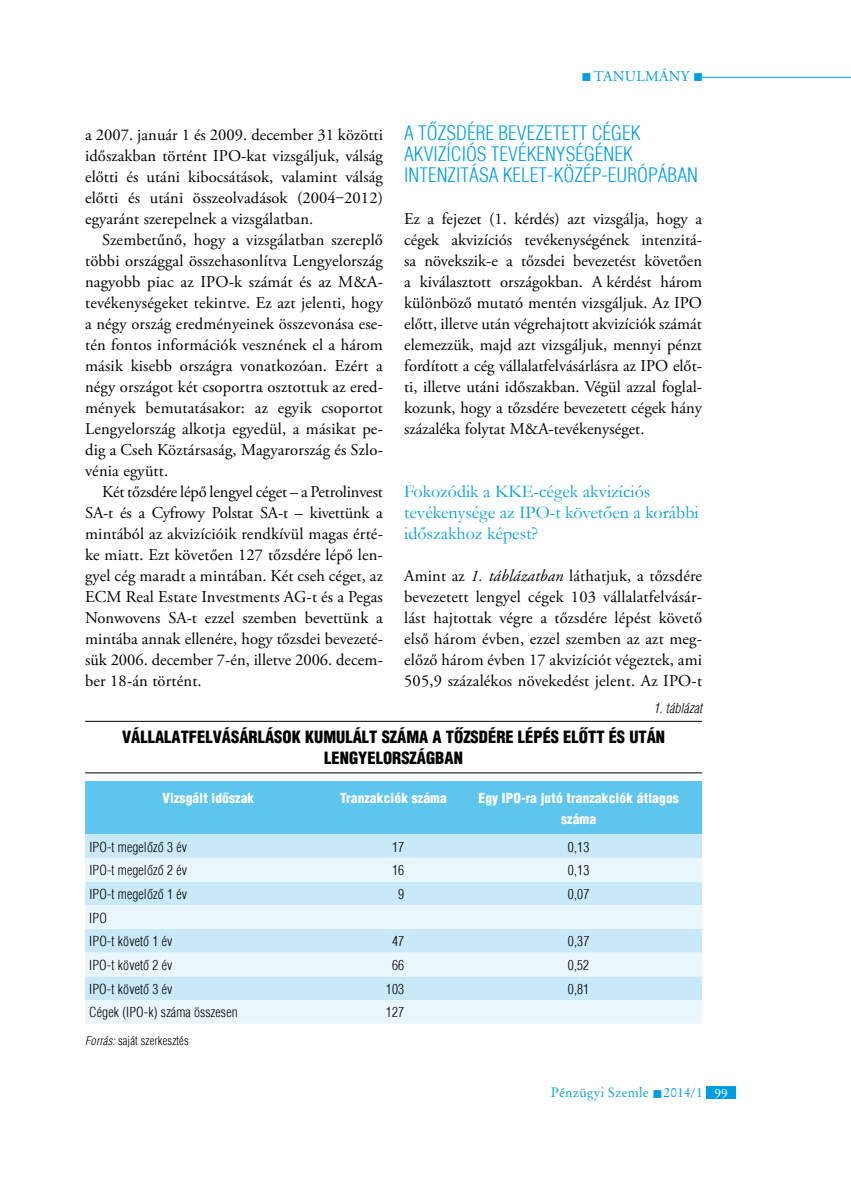
<style>
.page{position:relative;width:851px;height:1191px;background:#fff}
.page>*{position:absolute;margin:0;border:0;box-sizing:border-box;transform-origin:0 0}
.t1{font:300 condensed 19.5px/21px "H Helvetica";color:#009ee0}
.t2{font:18px/21px "Garamond";color:#009ee0}
.t3{font:16.5px/21px "Adobe Garamond Pro";color:#000;text-align:justify}
.t4{font:900 condensed 16.5px/21px "H Helvetica";color:#000;text-align:center}
.t5{font:15px "Adobe Garamond Pro";letter-spacing:.155em;color:#009ee0}
.t6{font:300 condensed 13.5px/23.7px "H Helvetica";letter-spacing:.01em;color:#000}
.t7{font:900 condensed 13.5px/21px "H Helvetica";letter-spacing:.01em;color:#fff;text-align:center}
.t8{font:13.5px "Original Garamond HU Normal";letter-spacing:.01em;color:#009ee0}
.t9{font:italic 300 condensed 13.5px "H Helvetica";letter-spacing:.01em;color:#000}
.t10{font:300 condensed 12px "H Helvetica";letter-spacing:.01em;color:#000}
.s1{font-style:italic}
.s2{color:#fff}
</style>
<div class="page">
<hr style="left:702px;top:77px;width:148px;height:1px;background:#009ee0">
<div style="left:706px;top:1086px;width:30px;height:13px;background:#009ee0"></div>
<hr style="left:85px;top:721px;width:617px;height:1px;background:#000">
<hr style="left:85px;top:772px;width:617px;height:1px;background:#000">
<div style="left:85px;top:781px;width:617px;height:53px;background:#5ec5ed"></div>
<div style="left:85px;top:834px;width:617px;height:24px;background:#c9e9f8"></div>
<svg style="left:85px;top:858px;width:617px;height:165px;background:#dcf0fa"></svg>
<p class="t5" style="left:581px;top:67px;width:123px">■tanulmány ■</p>
<p class="t1" style="left:404px;top:122px;width:218px">A tőzsdére bevezetett c égek akvi</p>
<p class="t3" style="left:85px;top:125px;width:299px">a 2007. január 1 és 2009. december 31 közötti időszakban történt IPO-kat vizsgáljuk, válság előtti és utáni kibocsátások, valamint válság előtti és utáni összeolvadások (2004‒2012) egyaránt szerepelnek a vizsgálatban.</p>
<p class="t3" style="left:85px;top:230px;width:299px;text-indent:17px">Szembetűnő, hogy a vizsgálatban szereplő többi országgal összehasonlítva Lengyelország nagyobb piac az IPO-k számát és az M&amp;A&shy;tevékenységeket tekintve. Ez azt jelenti, hogy a négy ország eredményeinek összevonása ese&shy;tén fontos információk vesznének el a három másik kisebb országra vonatkozóan. Ezért a négy országot két csoportra osztottuk az ered&shy;mények bemutatásakor: az egyik csoportot Lengyelország alkotja egyedül, a másikat pe&shy;dig a Cseh Köztársaság, Magyarország és Szlo&shy;vénia együtt.</p>
<p class="t3" style="left:85px;top:482px;width:299px;text-indent:17px">Két tőzsdére lépő lengyel céget – a Petrolinvest SA-t és a Cyfrowy Polstat SA-t – kivettünk a mintából az akvizícióik rendkívül magas érté&shy;ke miatt. Ezt követően 127 tőzsdére lépő len&shy;gyel cég maradt a mintában. Két cseh céget, az ECM Real Estate Investments AG-t és a Pegas Nonwovens SA-t ezzel szemben bevettünk a mintába annak ellenére, hogy tőzsdei bevezeté&shy;sük 2006. december 7-én, illetve 2006. decem&shy;ber 18-án történt.</p>
<p class="t1" style="left:404px;top:143px;width:295px;text-indent:34px">zíci ós tevékenységének<br>i ntenzitása Kelet-Közép-Európában</p>
<p class="t3" style="left:404px;top:209px;width:299px">Ez a fejezet (1. kérdés) azt vizsgálja, hogy a cégek akvizíciós tevékenységének intenzitá&shy;sa növekszik-e a tőzsdei bevezetést követően a kiválasztott országokban. A kérdést három különböző mutató mentén vizsgáljuk. Az IPO előtt, illetve után végrehajtott akvizíciók számát elemezzük, majd azt vizsgáljuk, mennyi pénzt fordított a cég vállalatfelvásárlásra az IPO előt&shy;ti, illetve utáni időszakban. Végül azzal foglal&shy;kozunk, hogy a tőzsdére bevezetett cégek hány százaléka folytat M&amp;A-tevékenységet.</p>
<p class="t2" style="left:404px;top:480px;width:296px">Fokozódik a KKE-cégek akvizíciós tevékenysége az IPO-t követően a korábbi időszakhoz képest?</p>
<p class="t3" style="left:404px;top:566px;width:299px">Amint az <span class="s1">1. táblázatban</span> láthatjuk, a tőzsdére bevezetett lengyel cégek 103 vállalatfelvásár&shy;lást hajtottak végre a tőzsdére lépést követő első három évben, ezzel szemben az azt meg&shy;előző három évben 17 akvizíciót végeztek, ami 505,9 százalékos növekedést jelent. Az IPO-t</p>
<p class="t9" style="left:653px;top:700px;width:50px">1. táblázat</p>
<p class="t4" style="left:122px;top:726px;width:544px">VÁLLALATFELVÁSÁRLÁSOK KUMULÁLT SZÁMA A TŐZSDÉRE LÉPÉS ELŐTT ÉS UTÁN<br>LENGYELORSZÁGBAN</p>
<p class="t7" style="left:163px;top:787px;width:93px">VIZSGÁLT IDŐSZAK</p>
<p class="t7" style="left:340px;top:787px;width:108px">TRANZAKCIÓK SZÁMA</p>
<p class="t7" style="left:478px;top:787px;width:202px">EGY IPO-RA JUTÓ TRANZAKCIÓK ÁTLAGOS<br>SZÁMA</p>
<p class="t6" style="left:89px;top:834px;width:99px">IPO-t megelőző 3 év</p>
<p class="t6" style="left:392px;top:834px;width:14px">17</p>
<p class="t6" style="left:568px;top:834px;width:23px">0,13</p>
<p class="t6" style="left:89px;top:858px;width:99px">IPO-t megelőző 2 év</p>
<p class="t6" style="left:392px;top:858px;width:14px">16</p>
<p class="t6" style="left:568px;top:858px;width:23px">0,13</p>
<p class="t6" style="left:89px;top:882px;width:99px">IPO-t megelőző 1 év</p>
<p class="t6" style="left:398px;top:882px;width:7px">9</p>
<p class="t6" style="left:568px;top:882px;width:23px">0,07</p>
<p class="t6" style="left:89px;top:905px;width:85px">IPO<br>IPO-t követő 1 év</p>
<p class="t6" style="left:392px;top:929px;width:14px">47</p>
<p class="t6" style="left:568px;top:929px;width:23px">0,37</p>
<p class="t6" style="left:89px;top:953px;width:85px">IPO-t követő 2 év</p>
<p class="t6" style="left:392px;top:953px;width:14px">66</p>
<p class="t6" style="left:568px;top:953px;width:23px">0,52</p>
<p class="t6" style="left:89px;top:976px;width:85px">IPO-t követő 3 év</p>
<p class="t6" style="left:386px;top:976px;width:20px">103</p>
<p class="t6" style="left:568px;top:976px;width:23px">0,81</p>
<p class="t6" style="left:89px;top:1000px;width:150px">Cégek (IPO-k) száma összesen</p>
<p class="t6" style="left:386px;top:1000px;width:20px">127</p>
<p class="t10" style="left:85px;top:1033px;width:105px"><span class="s1">Forrás:</span> saját szerkesztés</p>
<p class="t8" style="left:550px;top:1084px;width:179px">Pénzügyi Szemle ■ 2014/1 <span class="s2">99</span></p>
</div>
